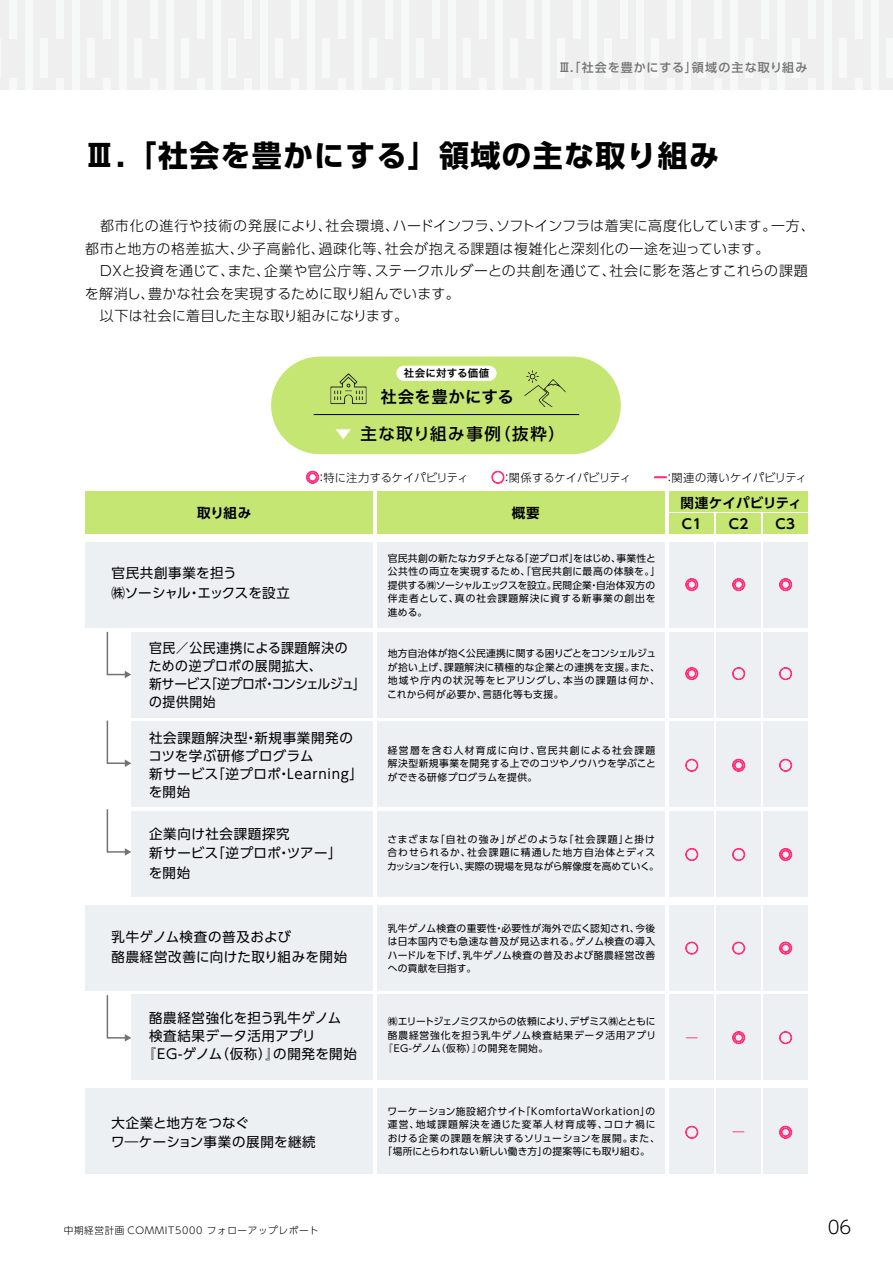
<style>
.page{position:relative;width:893px;height:1263px;background:#fff}
.page>*{position:absolute;margin:0;border:0;box-sizing:border-box;transform-origin:0 0}
.t1{font:700 30px "UD Shin Go Pro";letter-spacing:.04em;color:#000}
.t2{font:300 18px "UD Shin Go Pro";color:#000}
.t3{font:500 16.5px "UD Shin Go Pro";letter-spacing:.095em;color:#000}
.t4{font:16.5px "Hiragino Sans W6";letter-spacing:.015em;color:#000}
.t5{font:300 13.95px/22.5px "UD Shin Go Pro";letter-spacing:.03em;color:#000}
.t6{font:13.5px/19.5px "UD Shin Go Pro";letter-spacing:.04em;color:#000}
.t7{font:13.5px/18px "UD Shin Go Pro";letter-spacing:.04em;color:#000;scale:.95 1}
.t8{font:13.5px/19.5px "UD Shin Go Pro";letter-spacing:.02em;color:#000}
.t9{font:700 13.5px/21.5px "UD Shin Go Pro De";letter-spacing:.015em;color:#000}
.t10{font:800 13.5px "UD Shin Go Pro";color:#ff307d}
.t11{font:300 13.5px "UD Shin Go Pro";color:#ff307d}
.t12{font:500 12px "UD Shin Go Pro";letter-spacing:.09em;color:#747374}
.t13{font:300 11.25px "UD Shin Go Pro";letter-spacing:.005em;color:#000}
.t14{font:10.5px "Hiragino Sans W6";letter-spacing:.015em;color:#000}
.t15{font:9.75px/13.5px "UD Shin Go Pro";letter-spacing:.035em;color:#000}
.t16{font:9.75px "UD Shin Go Pro";letter-spacing:.07em;color:#000}
.t17{font:9.75px "UD Shin Go Pro";letter-spacing:-.045em;color:#000}
.t18{font:9.75px "UD Shin Go Pro";letter-spacing:.005em;color:#000}
.t19{font:9.75px "UD Shin Go Pro";letter-spacing:.06em;color:#000}
.t20{font:9.75px "UD Shin Go Pro";letter-spacing:.11em;color:#000}
.t21{font:300 9.6px "UD Shin Go Pro";letter-spacing:.07em;color:#000}
.s1{color:#fff}
.s2{font-size:13.5px;color:#ff307d}
</style>
<div class="page">
<div style="left:0;top:0;width:893px;height:89px;background:#efefef"></div>
<div style="left:669px;top:491px;width:139px;height:20px;background:#c5e672"></div>
<div style="left:669px;top:514px;width:45px;height:20px;background:#c5e672"></div>
<div style="left:716px;top:514px;width:45px;height:20px;background:#c5e672"></div>
<div style="left:763px;top:514px;width:45px;height:20px;background:#c5e672"></div>
<div style="left:86px;top:491px;width:287px;height:43px;background:#c5e672"></div>
<div style="left:377px;top:491px;width:288px;height:43px;background:#c5e672"></div>
<div style="left:669px;top:542px;width:45px;height:86px;background:#edf0f2"></div>
<div style="left:716px;top:542px;width:45px;height:86px;background:#edf0f2"></div>
<div style="left:763px;top:542px;width:45px;height:86px;background:#edf0f2"></div>
<div style="left:377px;top:542px;width:288px;height:86px;background:#edf0f2"></div>
<div style="left:669px;top:632px;width:45px;height:85px;background:#edf0f2"></div>
<div style="left:716px;top:632px;width:45px;height:85px;background:#edf0f2"></div>
<div style="left:763px;top:632px;width:45px;height:85px;background:#edf0f2"></div>
<div style="left:377px;top:632px;width:288px;height:85px;background:#edf0f2"></div>
<div style="left:669px;top:721px;width:45px;height:86px;background:#edf0f2"></div>
<div style="left:716px;top:721px;width:45px;height:86px;background:#edf0f2"></div>
<div style="left:763px;top:721px;width:45px;height:86px;background:#edf0f2"></div>
<div style="left:377px;top:721px;width:288px;height:86px;background:#edf0f2"></div>
<div style="left:669px;top:811px;width:45px;height:85px;background:#edf0f2"></div>
<div style="left:716px;top:811px;width:45px;height:85px;background:#edf0f2"></div>
<div style="left:763px;top:811px;width:45px;height:85px;background:#edf0f2"></div>
<div style="left:377px;top:811px;width:288px;height:85px;background:#edf0f2"></div>
<div style="left:669px;top:905px;width:45px;height:85px;background:#edf0f2"></div>
<div style="left:716px;top:905px;width:45px;height:85px;background:#edf0f2"></div>
<div style="left:763px;top:905px;width:45px;height:85px;background:#edf0f2"></div>
<div style="left:377px;top:905px;width:288px;height:85px;background:#edf0f2"></div>
<div style="left:669px;top:994px;width:45px;height:86px;background:#edf0f2"></div>
<div style="left:716px;top:994px;width:45px;height:86px;background:#edf0f2"></div>
<div style="left:763px;top:994px;width:45px;height:86px;background:#edf0f2"></div>
<div style="left:377px;top:994px;width:288px;height:86px;background:#edf0f2"></div>
<div style="left:669px;top:1088px;width:45px;height:86px;background:#edf0f2"></div>
<div style="left:716px;top:1088px;width:45px;height:86px;background:#edf0f2"></div>
<div style="left:763px;top:1088px;width:45px;height:86px;background:#edf0f2"></div>
<div style="left:377px;top:1088px;width:288px;height:86px;background:#edf0f2"></div>
<div style="left:271px;top:357px;width:350px;height:97px;background:#c5e672;border-radius:49px"></div>
<div style="left:396px;top:366px;width:101px;height:15px;background:#fff;border-radius:8px"></div>
<img style="left:330px;top:373px;width:37px;height:32px">
<img style="left:524px;top:370px;width:42px;height:38px">
<div style="left:86px;top:542px;width:287px;height:86px;background:#edf0f2"></div>
<div style="left:131px;top:632px;width:242px;height:85px;background:#edf0f2"></div>
<div style="left:131px;top:721px;width:242px;height:86px;background:#edf0f2"></div>
<div style="left:131px;top:811px;width:242px;height:85px;background:#edf0f2"></div>
<div style="left:86px;top:905px;width:287px;height:85px;background:#edf0f2"></div>
<div style="left:131px;top:994px;width:242px;height:86px;background:#edf0f2"></div>
<div style="left:86px;top:1088px;width:287px;height:86px;background:#edf0f2"></div>
<svg style="left:106px;top:631px;width:25px;height:47px"></svg>
<svg style="left:106px;top:720px;width:25px;height:47px"></svg>
<svg style="left:106px;top:809px;width:25px;height:47px"></svg>
<svg style="left:106px;top:995px;width:25px;height:46px"></svg>
<svg style="left:685px;top:578px;width:13px;height:13px"></svg>
<svg style="left:732px;top:578px;width:13px;height:13px"></svg>
<svg style="left:779px;top:578px;width:13px;height:13px"></svg>
<svg style="left:685px;top:667px;width:13px;height:13px"></svg>
<svg style="left:732px;top:667px;width:13px;height:13px"></svg>
<svg style="left:779px;top:667px;width:13px;height:13px"></svg>
<svg style="left:685px;top:759px;width:13px;height:13px"></svg>
<svg style="left:732px;top:759px;width:13px;height:13px"></svg>
<svg style="left:779px;top:759px;width:13px;height:13px"></svg>
<svg style="left:685px;top:848px;width:13px;height:13px"></svg>
<svg style="left:732px;top:848px;width:13px;height:13px"></svg>
<svg style="left:779px;top:848px;width:13px;height:13px"></svg>
<svg style="left:685px;top:942px;width:13px;height:12px"></svg>
<svg style="left:732px;top:942px;width:13px;height:12px"></svg>
<svg style="left:779px;top:942px;width:13px;height:12px"></svg>
<svg style="left:732px;top:1031px;width:13px;height:13px"></svg>
<svg style="left:779px;top:1031px;width:13px;height:13px"></svg>
<svg style="left:685px;top:1126px;width:13px;height:13px"></svg>
<svg style="left:779px;top:1126px;width:13px;height:13px"></svg>
<hr style="left:314px;top:414px;width:265px;height:1px;background:#000">
<svg style="left:306px;top:471px;width:13px;height:13px"></svg>
<svg style="left:492px;top:471px;width:12px;height:13px"></svg>
<svg style="left:654px;top:477px;width:12px;height:1px"></svg>
<p class="t12" style="left:558px;top:57px;width:251px">Ⅲ.「社会を豊かにする」領域の主な取り組み</p>
<h1 class="t1" style="left:85px;top:132px;width:636px">Ⅲ.「社会を豊かにする」領域の主な取り組み</h1>
<p class="t5" style="left:85px;top:214px;width:731px">　都市化の進行や技術の発展により、社会環境、ハードインフラ、ソフトインフラは着実に高度化しています。一方、都市と地方の格差拡大、少子高齢化、過疎化等、社会が抱える課題は複雑化と深刻化の一途を辿っています。<br>　DXと投資を通じて、また、企業や官公庁等、ステークホルダーとの共創を通じて、社会に影を落とすこれらの課題を解消し、豊かな社会を実現するために取り組んでいます。<br>　以下は社会に着目した主な取り組みになります。</p>
<p class="t14" style="left:404px;top:363px;width:87px">社会に対する価値</p>
<h3 class="t4" style="left:380px;top:382px;width:135px">社会を豊かにする</h3>
<h3 class="t3" style="left:335px;top:420px;width:231px"><span class="s1">▼</span> 主な取り組み事例（抜粋）</h3>
<p class="t13" style="left:306px;top:468px;width:502px"><span class="s2">◎</span>：特に注力するケイパビリティ　　<span class="s2">○</span>：関係するケイパビリティ　　<span class="s2">ー</span>：関連の薄いケイパビリティ</p>
<h3 class="t9" style="left:197px;top:501px;width:55px">取り組み</h3>
<h3 class="t9" style="left:512px;top:501px;width:29px">概要</h3>
<h3 class="t8" style="left:112px;top:563px;width:180px">官民共創事業を担う<br>㈱ソーシャル・エックスを設立</h3>
<h3 class="t7" style="left:149px;top:638px;width:230px">官民／公民連携による課題解決の<br>ための逆プロポの展開拡大、<br>新サービス「逆プロポ・コンシェルジュ」の提供開始</h3>
<h3 class="t6" style="left:148px;top:729px;width:216px;line-height:18px">社会課題解決型・新規事業開発のコツを学ぶ研修プログラム<br>新サービス「逆プロポ・Learning」を開始</h3>
<h3 class="t6" style="left:149px;top:824px;width:194px">企業向け社会課題探究<br>新サービス「逆プロポ・ツアー」を開始</h3>
<h3 class="t6" style="left:112px;top:927px;width:237px">乳牛ゲノム検査の普及および<br>酪農経営改善に向けた取り組みを開始</h3>
<h3 class="t6" style="left:149px;top:1008px;width:194px">酪農経営強化を担う乳牛ゲノム</h3>
<h3 class="t6" style="left:149px;top:1026px;width:168px">検査結果データ活用アプリ</h3>
<h3 class="t6" style="left:142px;top:1044px;width:216px">『EG-ゲノム（仮称）』の開発を開始</h3>
<h3 class="t6" style="left:111px;top:1112px;width:206px">大企業と地方をつなぐ<br>ワ―ケーション事業の展開を継続</h3>
<p class="t15" style="left:388px;top:551px;width:274px">官民共創の新たなカタチとなる「逆プロポ」をはじめ、事業性と公共性の両立を実現するため、「官民共創に最高の体験を。」提供する㈱ソーシャルエックスを設立。民間企業・自治体双方の伴走者として、真の社会課題解決に資する新事業の創出を進める。</p>
<p class="t15" style="left:387px;top:646px;width:274px">地方自治体が抱く公民連携に関する困りごとをコンシェルジュが拾い上げ、課題解決に積極的な企業との連携を支援。また、地域や庁内の状況等をヒアリングし、本当の課題は何か、これから何が必要か、言語化等も支援。</p>
<p class="t15" style="left:388px;top:743px;width:269px;text-align:justify">経営層を含む人材育成に向け、官民共創による社会課題解決型新規事業を開発する上でのコツやノウハウを学ぶことができる研修プログラムを提供。</p>
<p class="t15" style="left:387px;top:832px;width:273px">さまざまな「自社の強み」がどのような「社会課題」と掛け合わせられるか、社会課題に精通した地方自治体とディスカッションを行い、実際の現場を見ながら解像度を高めていく。</p>
<p class="t15" style="left:388px;top:921px;width:269px;text-align:justify">乳牛ゲノム検査の重要性・必要性が海外で広く認知され、今後は日本国内でも急速な普及が見込まれる。ゲノム検査の導入ハードルを下げ、乳牛ゲノム検査の普及および酪農経営改善への貢献を目指す。</p>
<p class="t17" style="left:388px;top:1013px;width:269px">㈱エリートジェノミクスからの依頼により、デザミス㈱とともに</p>
<p class="t16" style="left:388px;top:1027px;width:270px">酪農経営強化を担う乳牛ゲノム検査結果データ活用アプリ</p>
<p class="t15" style="left:383px;top:1041px;width:167px">『EG-ゲノム（仮称）』の開発を開始。</p>
<p class="t16" style="left:387px;top:1103px;width:269px">ワーケーション施設紹介サイト「KomfortaWorkation」の</p>
<p class="t20" style="left:388px;top:1117px;width:269px">運営、地域課題解決を通じた変革人材育成等、コロナ禍に</p>
<p class="t19" style="left:388px;top:1130px;width:274px">おける企業の課題を解決するソリューションを展開。また、</p>
<p class="t18" style="left:383px;top:1144px;width:269px">「場所にとらわれない新しい働き方」の提案等にも取り組む。</p>
<h3 class="t9" style="left:681px;top:491px;width:123px">関連ケイパビリティ<br>C1</h3>
<h3 class="t9" style="left:729px;top:513px;width:21px">C2</h3>
<h3 class="t9" style="left:775px;top:513px;width:21px">C3</h3>
<h3 class="t10" style="left:732px;top:573px;width:15px">◎</h3>
<h3 class="t10" style="left:779px;top:573px;width:15px">◎</h3>
<h3 class="t10" style="left:732px;top:662px;width:15px">○</h3>
<h3 class="t10" style="left:779px;top:662px;width:15px">○</h3>
<h3 class="t10" style="left:685px;top:754px;width:15px">○</h3>
<h3 class="t10" style="left:732px;top:754px;width:15px">◎</h3>
<h3 class="t10" style="left:779px;top:754px;width:15px">○</h3>
<h3 class="t10" style="left:685px;top:843px;width:15px">○</h3>
<h3 class="t10" style="left:732px;top:843px;width:15px">○</h3>
<h3 class="t10" style="left:779px;top:843px;width:15px">◎</h3>
<h3 class="t11" style="left:685px;top:1027px;width:15px">ー</h3>
<h3 class="t10" style="left:732px;top:1026px;width:15px">◎</h3>
<h3 class="t10" style="left:779px;top:1026px;width:15px">○</h3>
<h3 class="t10" style="left:685px;top:1121px;width:15px">○</h3>
<h3 class="t11" style="left:732px;top:1121px;width:15px">ー</h3>
<h3 class="t10" style="left:779px;top:1121px;width:15px">◎</h3>
<p class="t21" style="left:64px;top:1223px;width:257px">中期経営計画 COMMIT5000 フォローアップレポート</p>
<h2 class="t2" style="left:828px;top:1212px;width:25px">06</h2>
</div>
